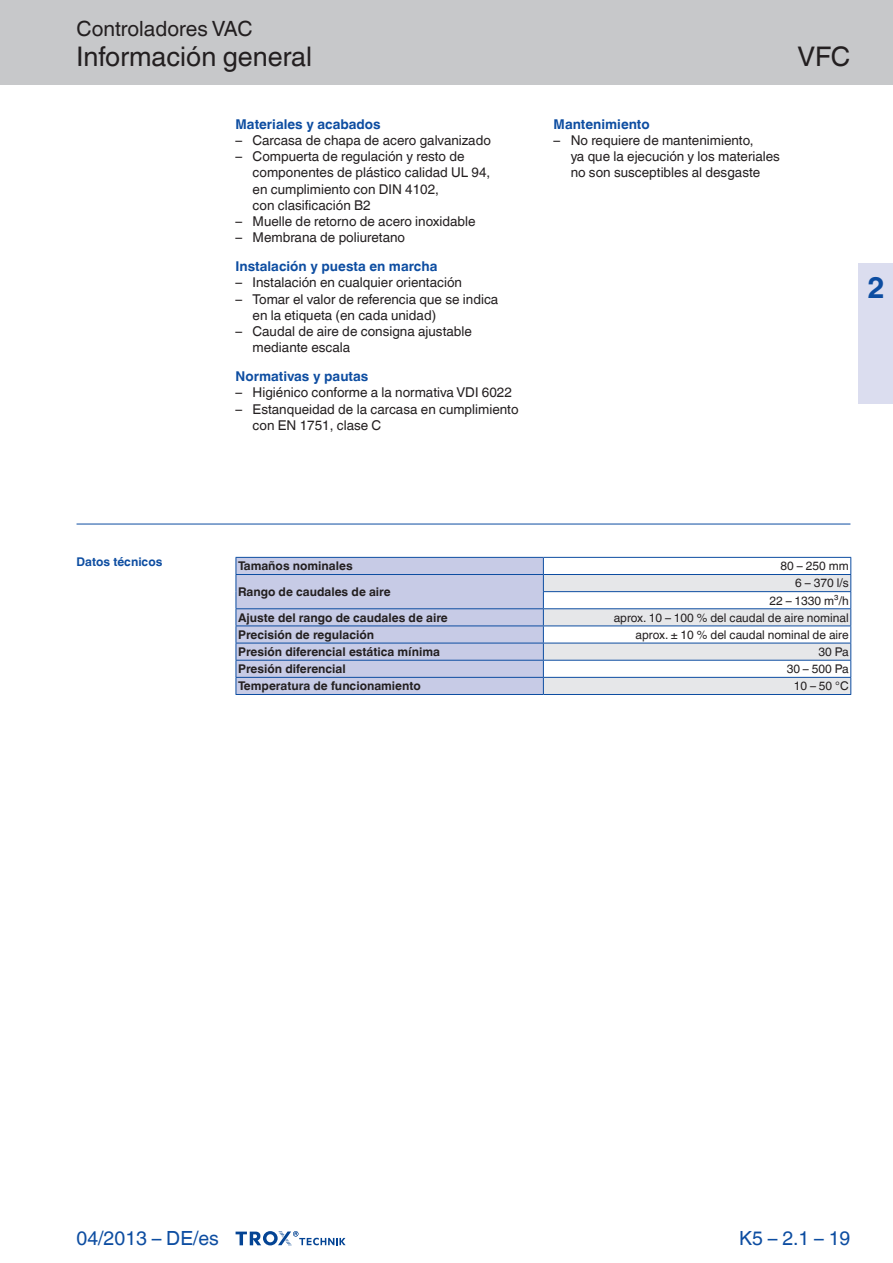
<style>
.page{position:relative;width:893px;height:1263px;background:#fff}
.page>*{position:absolute;margin:0;border:0;box-sizing:border-box;transform-origin:0 0}
.Register-Tab-Ziffern{font:700 30px "TROX Helvetica";color:#0d4da1}
.Navigation_2{font:27px "TROX Helvetica";color:#231f20}
.Navigation_3{font:27px "TROX Helvetica";color:#231f20}
.Navigation_1{font:21px "TROX Helvetica";color:#231f20}
.country{font:19.5px "TROX Helvetica";color:#0d4da1}
.pagina_li-re{font:19.5px "TROX Helvetica";color:#0d4da1}
.descr_txt_section_li{font:13.5px/16.2px "TROX Helvetica";color:#231f20}
.descr_txt_section_ti{font:700 13.5px "TROX Helvetica";color:#0d4da1}
.table_copy_h-cent_v{font:700 12px "TROX Helvetica";color:#231f20}
.table_copy_right_v-c{font:12px "TROX Helvetica";color:#231f20}
.marg_title_blue{font:700 12px "TROX Helvetica";color:#0d4da1}
</style>
<div class="page">
<div style="left:0;top:0;width:893px;height:85px;background:#c7c8ca"></div>
<svg style="left:236px;top:1231px;width:110px;height:15px"></svg>
<div style="left:859px;top:264px;width:34px;height:140px;background:#dbddef"></div>
<hr style="left:77px;top:524px;width:773px;height:1px;background:#0d4da1">
<hr style="left:236px;top:694px;width:307px;height:1px;background:#0d4da1">
<hr style="left:543px;top:694px;width:308px;height:1px;background:#0d4da1">
<svg style="left:236px;top:557px;width:615px;height:137px"></svg>
<p class="Navigation_1" style="left:77px;top:17px;width:177px">Controladores VAC</p>
<p class="Navigation_2" style="left:77px;top:41px;width:237px">Información general</p>
<p class="Navigation_3" style="left:797px;top:41px;width:54px">VFC</p>
<p class="descr_txt_section_ti" style="left:236px;top:116px;width:147px">Materiales y acabados</p>
<p class="descr_txt_section_li" style="left:236px;top:132px;width:257px">– Carcasa de chapa de acero galvanizado</p>
<p class="descr_txt_section_li" style="left:253px;top:148px;width:239px;text-indent:-17px">– Compuerta de regulación y resto de componentes de plástico calidad UL 94,</p>
<p class="descr_txt_section_li" style="left:253px;top:181px;width:188px">en cumplimiento con DIN 4102,</p>
<p class="descr_txt_section_li" style="left:253px;top:197px;width:120px">con clasificación B2</p>
<p class="descr_txt_section_li" style="left:236px;top:213px;width:242px">– Muelle de retorno de acero inoxidable</p>
<p class="descr_txt_section_li" style="left:236px;top:229px;width:171px">– Membrana de poliuretano</p>
<p class="descr_txt_section_ti" style="left:236px;top:259px;width:203px">Instalación y puesta en marcha</p>
<p class="descr_txt_section_li" style="left:236px;top:275px;width:228px">– Instalación en cualquier orientación</p>
<p class="descr_txt_section_li" style="left:236px;top:291px;width:264px">– Tomar el valor de referencia que se indica</p>
<p class="descr_txt_section_li" style="left:253px;top:307px;width:185px">en la etiqueta (en cada unidad)</p>
<p class="descr_txt_section_li" style="left:236px;top:323px;width:238px">– Caudal de aire de consigna ajustable</p>
<p class="descr_txt_section_li" style="left:253px;top:339px;width:99px">mediante escala</p>
<p class="descr_txt_section_ti" style="left:236px;top:369px;width:134px">Normativas y pautas</p>
<p class="descr_txt_section_li" style="left:236px;top:384px;width:278px">– Higiénico conforme a la normativa VDI 6022</p>
<p class="descr_txt_section_li" style="left:253px;top:401px;width:267px;text-indent:-17px">– Estanqueidad de la carcasa en cumplimiento con EN 1751, clase C</p>
<p class="descr_txt_section_ti" style="left:554px;top:116px;width:98px">Mantenimiento</p>
<p class="descr_txt_section_li" style="left:554px;top:132px;width:201px">– No requiere de mantenimiento,</p>
<p class="descr_txt_section_li" style="left:571px;top:148px;width:211px">ya que la ejecución y los materiales</p>
<p class="descr_txt_section_li" style="left:571px;top:165px;width:191px">no son susceptibles al desgaste</p>
<p class="Register-Tab-Ziffern" style="left:867px;top:270px;width:19px">2</p>
<p class="marg_title_blue" style="left:77px;top:555px;width:87px">Datos técnicos</p>
<p class="table_copy_h-cent_v" style="left:238px;top:559px;width:116px">Tamaños nominales</p>
<p class="table_copy_right_v-c" style="left:781px;top:559px;width:70px">80 – 250 mm</p>
<p class="table_copy_h-cent_v" style="left:238px;top:585px;width:154px">Rango de caudales de aire</p>
<p class="table_copy_right_v-c" style="left:795px;top:576px;width:55px">6 – 370 l/s</p>
<p class="table_copy_right_v-c" style="left:769px;top:593px;width:81px">22 – 1330 m³/h</p>
<p class="table_copy_h-cent_v" style="left:238px;top:610px;width:211px">Ajuste del rango de caudales de aire</p>
<p class="table_copy_right_v-c" style="left:614px;top:610px;width:237px">aprox. 10 – 100 % del caudal de aire nominal</p>
<p class="table_copy_h-cent_v" style="left:238px;top:628px;width:138px">Precisión de regulación</p>
<p class="table_copy_right_v-c" style="left:636px;top:628px;width:215px">aprox. ± 10 % del caudal nominal de aire</p>
<p class="table_copy_h-cent_v" style="left:238px;top:645px;width:203px">Presión diferencial estática mínima</p>
<p class="table_copy_right_v-c" style="left:818px;top:645px;width:32px">30 Pa</p>
<p class="table_copy_h-cent_v" style="left:238px;top:662px;width:109px">Presión diferencial</p>
<p class="table_copy_right_v-c" style="left:787px;top:662px;width:64px">30 – 500 Pa</p>
<p class="table_copy_h-cent_v" style="left:238px;top:679px;width:184px">Temperatura de funcionamiento</p>
<p class="table_copy_right_v-c" style="left:794px;top:679px;width:56px">10 – 50 °C</p>
<p class="country" style="left:77px;top:1227px;width:144px">04/2013 – DE/es</p>
<p class="pagina_li-re" style="left:739px;top:1227px;width:113px">K5 – 2.1 – 19</p>
</div>
